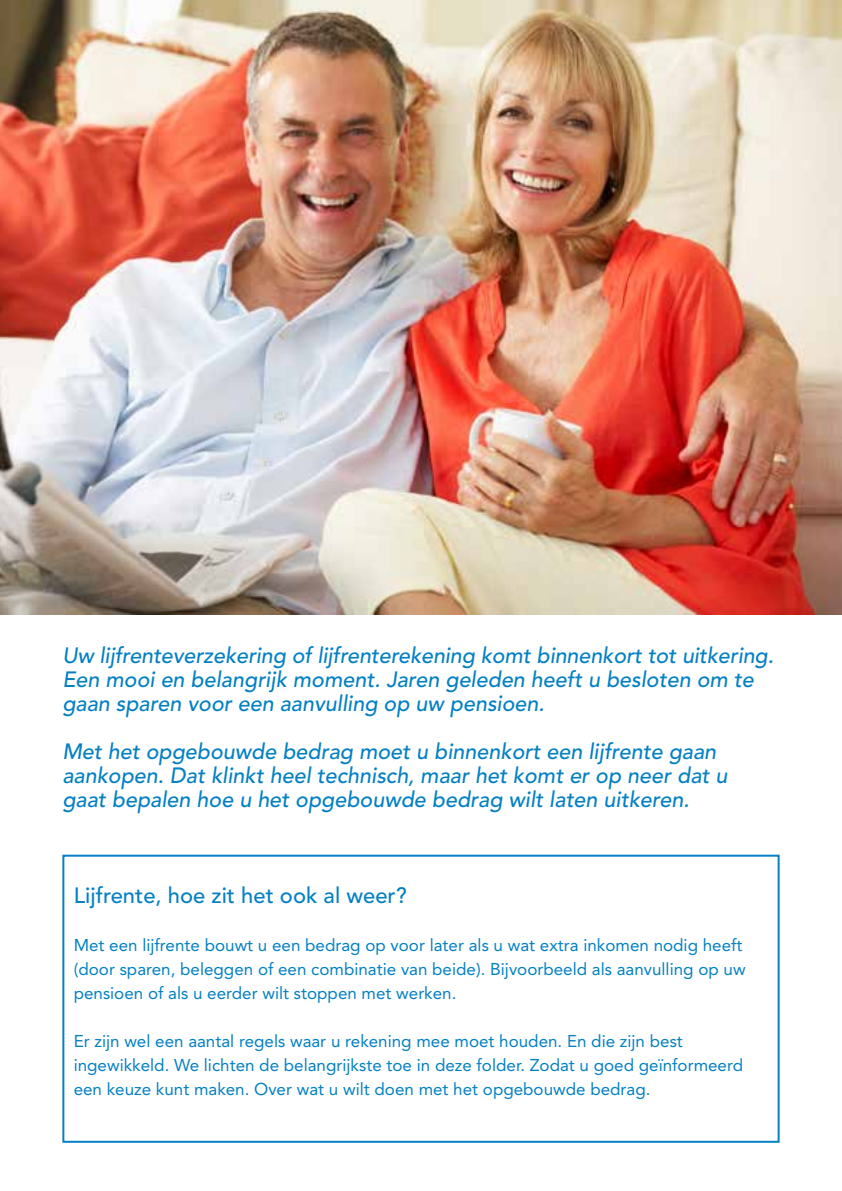
<style>
.page{position:relative;width:842px;height:1191px;background:#fff}
.page>*{position:absolute;margin:0;border:0;box-sizing:border-box;transform-origin:0 0}
.t1{font:italic 500 22px/24px "Avenir LT Std";color:#0580c3}
.t2{font:500 22px "Avenir LT Std";color:#0580c3}
.t3{font:17px/24px "Avenir LT Std";color:#0580c3}
</style>
<div class="page">
<img style="left:0;top:0;width:842px;height:614px">
<div style="left:62px;top:854px;width:718px;height:288px;border:2px solid #0580c3"></div>
<p class="t1" style="left:62px;top:643px;width:713px">Uw lijfrenteverzekering of lijfrenterekening komt binnenkort tot uitkering.<br>Een mooi en belangrijk moment. Jaren geleden heeft u besloten om te gaan sparen voor een aanvulling op uw pensioen.</p>
<p class="t1" style="left:62px;top:739px;width:667px">Met het opgebouwde bedrag moet u binnenkort een lijfrente gaan aankopen. Dat klinkt heel technisch, maar het komt er op neer dat u gaat bepalen hoe u het opgebouwde bedrag wilt laten uitkeren.</p>
<p class="t2" style="left:74px;top:882px;width:334px">Lijfrente, hoe zit het ook al weer?</p>
<p class="t3" style="left:74px;top:933px;width:673px">Met een lijfrente bouwt u een bedrag op voor later als u wat extra inkomen nodig heeft (door sparen, beleggen of een combinatie van beide). Bijvoorbeeld als aanvulling op uw pensioen of als u eerder wilt stoppen met werken.</p>
<p class="t3" style="left:74px;top:1029px;width:671px">Er zijn wel een aantal regels waar u rekening mee moet houden. En die zijn best ingewikkeld. We lichten de belangrijkste toe in deze folder. Zodat u goed geïnformeerd een keuze kunt maken. Over wat u wilt doen met het opgebouwde bedrag.</p>
</div>
